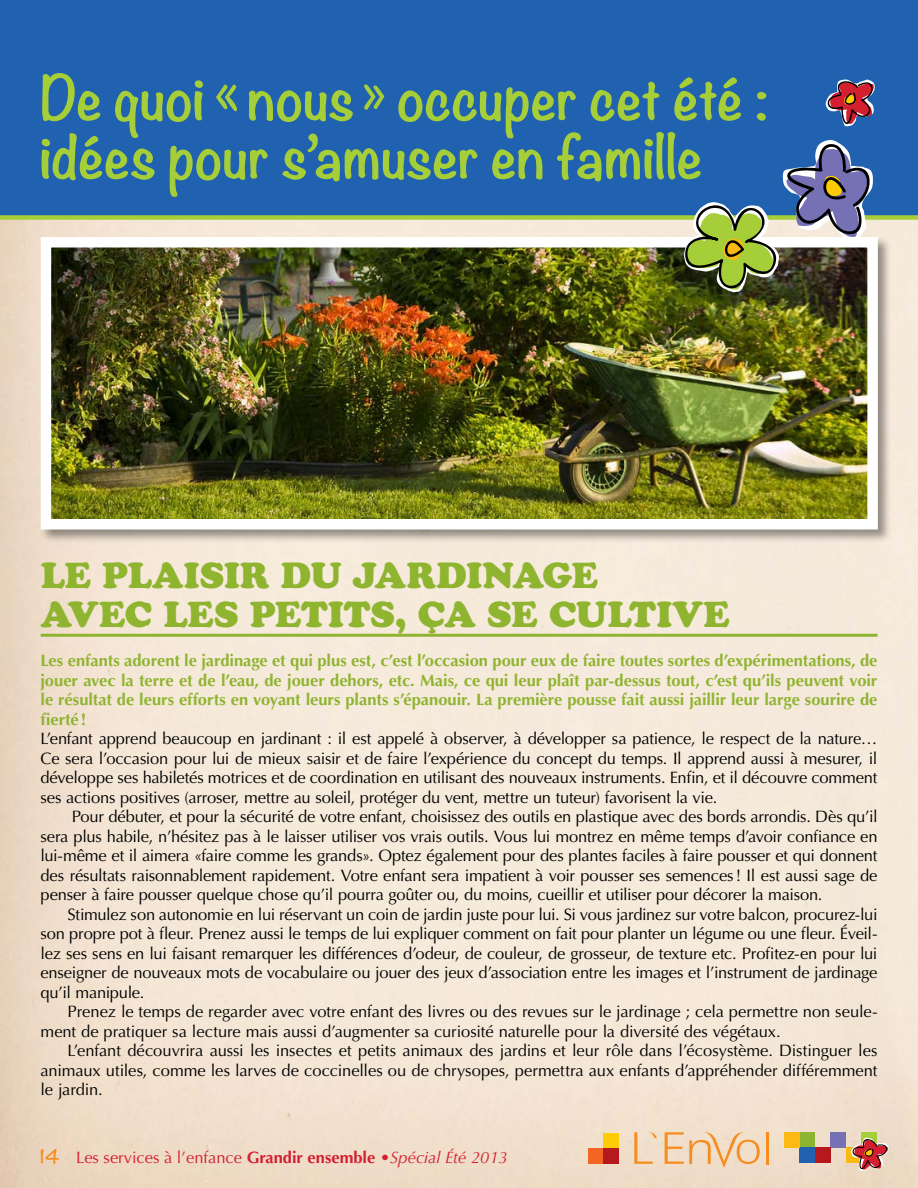
<style>
.page{position:relative;width:918px;height:1188px;background:#fff}
.page>*{position:absolute;margin:0;border:0;box-sizing:border-box;transform-origin:0 0}
.t1{font:700 54px/58.5px "Noteworthy";color:#a6ce39}
.t2{font:36px/39px "Cooper Black Std";color:#8fb430}
.t3{font:16.5px/19.5px "Optima LT Std";letter-spacing:-.005em;color:#000;text-align:justify}
.t4{font:700 16.5px/19.5px "Optima LT Std";color:#8fb430;text-align:justify}
.t5{font:16.5px "Optima LT Std";color:#d41f30}
.s1{font-family:"Noteworthy";font-weight:700;color:#f78d1e}
.s2{font-weight:700}
.s3{font-style:italic}
</style>
<div class="page">
<img style="left:0;top:220px;width:918px;height:968px">
<div style="left:830px;top:1132px;width:16px;height:16px;background:#7670b4"></div>
<div style="left:861px;top:1132px;width:16px;height:16px;background:#a6ce39"></div>
<div style="left:799px;top:1132px;width:16px;height:16px;background:#8fb430"></div>
<div style="left:799px;top:1148px;width:16px;height:15px;background:#2062af"></div>
<div style="left:846px;top:1148px;width:15px;height:15px;background:#fdb913"></div>
<div style="left:784px;top:1132px;width:15px;height:16px;background:#fdb913"></div>
<div style="left:815px;top:1148px;width:15px;height:15px;background:#b5191e"></div>
<svg style="left:851px;top:1137px;width:38px;height:34px"></svg>
<hr style="left:766px;top:1132px;width:2px;height:32px;background:#f78d1e">
<svg style="left:665px;top:1130px;width:95px;height:38px;background:#f1cea8"></svg>
<svg style="left:634px;top:1131px;width:23px;height:33px"></svg>
<div style="left:588px;top:1148px;width:15px;height:16px;background:#f26522"></div>
<div style="left:603px;top:1133px;width:16px;height:15px;background:#ffcb05"></div>
<div style="left:603px;top:1148px;width:16px;height:16px;background:#b5191e"></div>
<hr style="left:41px;top:634px;width:837px;height:3px;background:#8fb430">
<div style="left:0;top:0;width:918px;height:218px;background:#2062af"></div>
<div style="left:0;top:215px;width:918px;height:5px;background:#a6ce39"></div>
<svg style="left:826px;top:79px;width:49px;height:47px"></svg>
<div style="left:40px;top:236px;width:852px;height:308px;background:#000;opacity:.4"></div>
<img style="left:52px;top:248px;width:815px;height:271px">
<div style="left:41px;top:237px;width:837px;height:293px;border:10px solid #fff"></div>
<svg style="left:684px;top:140px;width:190px;height:152px"></svg>
<h1 class="t1" style="left:40px;top:68px;width:730px">De quoi «nous » occuper cet été : idées pour s’amuser en famille</h1>
<h2 class="t2" style="left:41px;top:556px;width:691px">LE PLAISIR DU JARDINAGE<br>AVEC LES PETITS, ÇA SE CULTIVE</h2>
<p class="t4" style="left:40px;top:651px;width:839px">Les enfants adorent le jardinage et qui plus est, c’est l’occasion pour eux de faire toutes sortes d’expérimentations, de jouer avec la terre et de l’eau, de jouer dehors, etc. Mais, ce qui leur plaît par-dessus tout, c’est qu’ils peuvent voir le résultat de leurs efforts en voyant leurs plants s’épanouir. La première pousse fait aussi jaillir leur large sourire de fierté!</p>
<p class="t3" style="left:40px;top:729px;width:838px">L’enfant apprend beaucoup en jardinant : il est appelé à observer, à développer sa patience, le respect de la nature… Ce sera l’occasion pour lui de mieux saisir et de faire l’expérience du concept du temps. Il apprend aussi à mesurer, il développe ses habiletés motrices et de coordination en utilisant des nouveaux instruments. Enfin, et il découvre comment ses actions positives (arroser, mettre au soleil, protéger du vent, mettre un tuteur) favorisent la vie.</p>
<p class="t3" style="left:40px;top:807px;width:839px;text-indent:31px">Pour débuter, et pour la sécurité de votre enfant, choisissez des outils en plastique avec des bords arrondis. Dès qu’il sera plus habile, n’hésitez pas à le laisser utiliser vos vrais outils. Vous lui montrez en même temps d’avoir confiance en lui-même et il aimera «faire comme les grands». Optez également pour des plantes faciles à faire pousser et qui donnent des résultats raisonnablement rapidement. Votre enfant sera impatient à voir pousser ses semences! Il est aussi sage de penser à faire pousser quelque chose qu’il pourra goûter ou, du moins, cueillir et utiliser pour décorer la maison.</p>
<p class="t3" style="left:40px;top:904px;width:839px;text-indent:27px">Stimulez son autonomie en lui réservant un coin de jardin juste pour lui. Si vous jardinez sur votre balcon, procurez-lui son propre pot à fleur. Prenez aussi le temps de lui expliquer comment on fait pour planter un légume ou une fleur. Éveil&shy;lez ses sens en lui faisant remarquer les différences d’odeur, de couleur, de grosseur, de texture etc. Profitez-en pour lui enseigner de nouveaux mots de vocabulaire ou jouer des jeux d’association entre les images et l’instrument de jardinage qu’il manipule.</p>
<p class="t3" style="left:40px;top:1002px;width:838px;text-indent:27px">Prenez le temps de regarder avec votre enfant des livres ou des revues sur le jardinage ; cela permettre non seule&shy;ment de pratiquer sa lecture mais aussi d’augmenter sa curiosité naturelle pour la diversité des végétaux.</p>
<p class="t3" style="left:40px;top:1041px;width:839px;text-indent:27px">L’enfant découvrira aussi les insectes et petits animaux des jardins et leur rôle dans l’écosystème. Distinguer les animaux utiles, comme les larves de coccinelles ou de chrysopes, permettra aux enfants d’appréhender différemment le jardin.</p>
<p class="t5" style="left:40px;top:1148px;width:469px"><span class="s1">14</span> Les services à l’enfance <span class="s2">Grandir ensemble</span> •<span class="s3">Spécial Été 2013</span></p>
</div>
